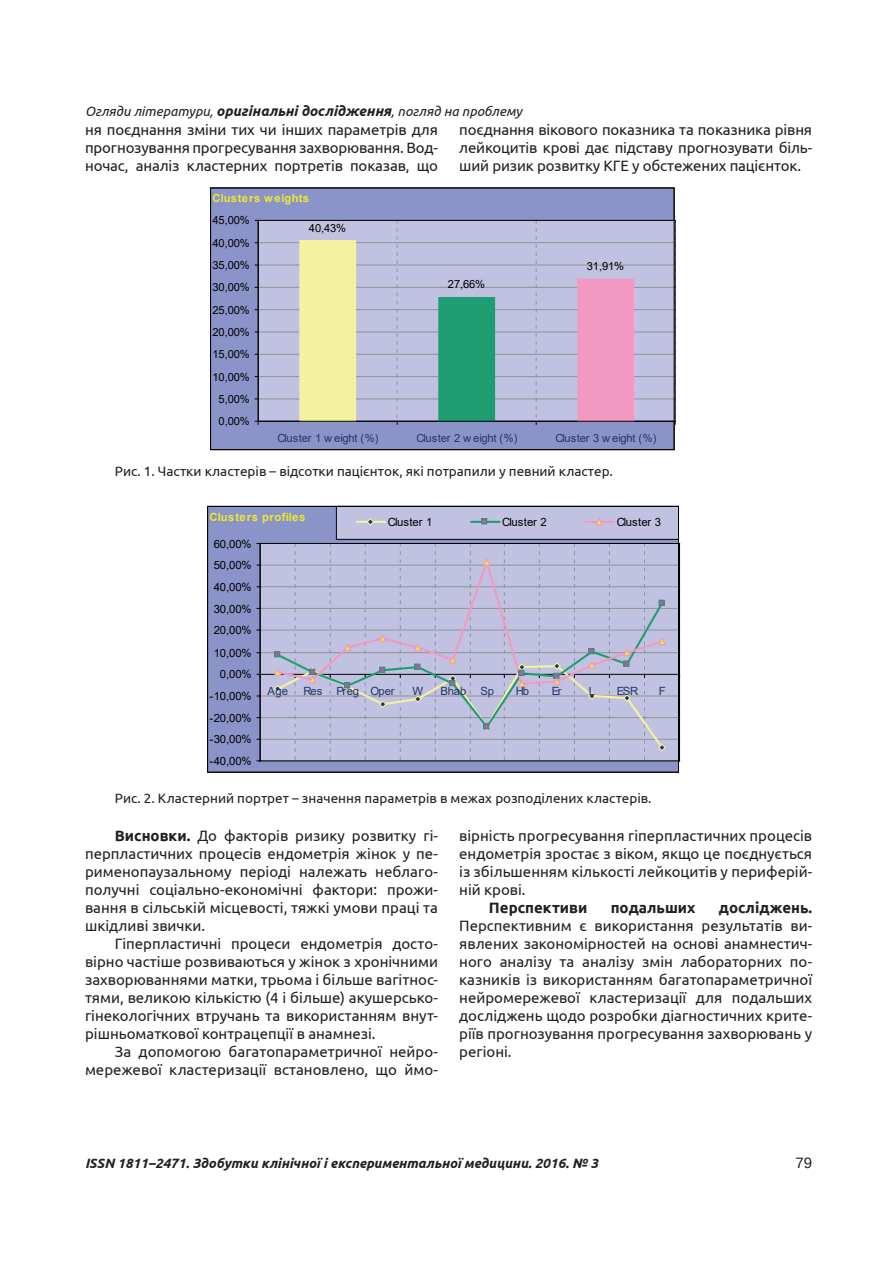
<style>
.page{position:relative;width:893px;height:1263px;background:#fff}
.page>*{position:absolute;margin:0;border:0;box-sizing:border-box;transform-origin:0 0}
.t1{font:15px/18px "Ubuntu";color:#231f20;text-align:justify}
.t2{font:700 15px "Ubuntu";color:#231f20}
.t3{font:15px "Arimo";color:#231f20}
.t4{font:13.5px "Ubuntu";color:#231f20}
.t5{font:italic 700 13.5px "Ubuntu";color:#231f20}
.t6{font:italic 13.5px "Ubuntu";color:#231f20}
.t7{font:11.4px "Arial";letter-spacing:-.01em;color:#000}
.t8{font:11.4px "Arial";letter-spacing:-.02em;color:#263469}
.t9{font:700 11.4px "Arial";letter-spacing:.03em;color:#ede92b}
.t10{font:11.1px "Arial";letter-spacing:-.01em;color:#000}
.t11{font:11.1px "Arial";letter-spacing:-.01em;color:#263469}
.t12{font:700 11.1px "Arial";letter-spacing:.03em;color:#ede92b}
.s1{font-weight:700;font-size:14.25px}
.s2{font-weight:700}
</style>
<div class="page">
<div style="left:211px;top:188px;width:463px;height:262px;background:#8a94c9"></div>
<div style="left:258px;top:220px;width:417px;height:201px;background:#c1c2e1"></div>
<hr style="left:258px;top:399px;width:417px;height:1px;background:#8d9496">
<hr style="left:258px;top:376px;width:417px;height:1px;background:#8d9496">
<hr style="left:258px;top:354px;width:417px;height:1px;background:#8d9496">
<hr style="left:258px;top:332px;width:417px;height:1px;background:#8d9496">
<hr style="left:258px;top:309px;width:417px;height:1px;background:#8d9496">
<hr style="left:258px;top:287px;width:417px;height:1px;background:#8d9496">
<hr style="left:258px;top:265px;width:417px;height:1px;background:#8d9496">
<hr style="left:258px;top:242px;width:417px;height:1px;background:#8d9496">
<hr style="left:258px;top:220px;width:417px;height:1px;background:#000">
<div style="left:300px;top:241px;width:56px;height:180px;background:#f4f29e"></div>
<div style="left:299px;top:240px;width:57px;height:181px;border:1px solid #f4f29e"></div>
<div style="left:439px;top:297px;width:56px;height:124px;background:#1f9d72"></div>
<div style="left:438px;top:297px;width:57px;height:124px;border:1px solid #1f9d72"></div>
<div style="left:578px;top:279px;width:56px;height:142px;background:#f398c1"></div>
<div style="left:577px;top:279px;width:57px;height:142px;border:1px solid #f398c1"></div>
<hr style="left:258px;top:220px;width:1px;height:201px;background:#000">
<hr style="left:258px;top:421px;width:417px;height:1px;background:#000">
<svg style="left:397px;top:220px;width:1px;height:204px"></svg>
<svg style="left:536px;top:220px;width:1px;height:204px"></svg>
<svg style="left:675px;top:220px;width:1px;height:204px"></svg>
<div style="left:211px;top:188px;width:463px;height:262px;border:1px solid #000"></div>
<div style="left:208px;top:506px;width:470px;height:266px;background:#8a94c9"></div>
<div style="left:260px;top:543px;width:419px;height:218px;background:#c1c2e1"></div>
<hr style="left:260px;top:761px;width:419px;height:1px;background:#8d9496">
<hr style="left:260px;top:739px;width:419px;height:1px;background:#8d9496">
<hr style="left:260px;top:717px;width:419px;height:1px;background:#8d9496">
<hr style="left:260px;top:696px;width:419px;height:1px;background:#8d9496">
<hr style="left:260px;top:652px;width:419px;height:1px;background:#8d9496">
<hr style="left:260px;top:630px;width:419px;height:1px;background:#8d9496">
<hr style="left:260px;top:608px;width:419px;height:1px;background:#8d9496">
<hr style="left:260px;top:586px;width:419px;height:1px;background:#8d9496">
<hr style="left:260px;top:565px;width:419px;height:1px;background:#8d9496">
<hr style="left:260px;top:543px;width:419px;height:1px;background:#000">
<hr style="left:260px;top:760px;width:419px;height:1px;background:#000">
<hr style="left:260px;top:543px;width:1px;height:218px;background:#000">
<hr style="left:260px;top:674px;width:419px;height:1px;background:#000">
<svg style="left:679px;top:543px;width:1px;height:218px"></svg>
<svg style="left:273px;top:544px;width:394px;height:217px"></svg>
<div style="left:336px;top:506px;width:342px;height:33px;background:#c1c2e1"></div>
<hr style="left:357px;top:521px;width:28px;height:2px;background:#f4f29e">
<svg style="left:366px;top:518px;width:9px;height:8px"></svg>
<hr style="left:471px;top:521px;width:28px;height:2px;background:#1f9d72">
<svg style="left:481px;top:518px;width:6px;height:6px"></svg>
<hr style="left:586px;top:521px;width:28px;height:2px;background:#f398c1">
<svg style="left:595px;top:518px;width:8px;height:8px"></svg>
<div style="left:208px;top:506px;width:470px;height:266px;border:1px solid #000"></div>
<p class="t6" style="left:85px;top:103px;width:439px">Огляди літератури, <span class="s1">оригінальні дослідження</span>, погляд на проблему</p>
<p class="t1" style="left:85px;top:120px;width:354px">ня поєднання зміни тих чи інших параметрів для прогнозування прогресування захворювання. Вод&shy;ночас, аналіз кластерних портретів показав, що</p>
<p class="t1" style="left:459px;top:120px;width:354px">поєднання вікового показника та показника рівня лейкоцитів крові дає підставу прогнозувати біль&shy;ший ризик розвитку КГЕ у обстежених пацієнток.</p>
<p class="t12" style="left:213px;top:190px;width:98px">Clusters weights</p>
<p class="t10" style="left:213px;top:213px;width:39px">45,00%</p>
<p class="t10" style="left:213px;top:235px;width:39px">40,00%</p>
<p class="t10" style="left:213px;top:258px;width:39px">35,00%</p>
<p class="t10" style="left:213px;top:280px;width:39px">30,00%</p>
<p class="t10" style="left:213px;top:302px;width:39px">25,00%</p>
<p class="t10" style="left:213px;top:324px;width:39px">20,00%</p>
<p class="t10" style="left:213px;top:347px;width:39px">15,00%</p>
<p class="t10" style="left:213px;top:369px;width:39px">10,00%</p>
<p class="t10" style="left:219px;top:391px;width:33px">5,00%</p>
<p class="t10" style="left:219px;top:414px;width:33px">0,00%</p>
<p class="t10" style="left:309px;top:220px;width:39px">40,43%</p>
<p class="t10" style="left:448px;top:277px;width:39px">27,66%</p>
<p class="t10" style="left:587px;top:259px;width:39px">31,91%</p>
<p class="t11" style="left:277px;top:430px;width:103px">Cluster 1 w eight (%)</p>
<p class="t11" style="left:416px;top:430px;width:103px">Cluster 2 w eight (%)</p>
<p class="t11" style="left:555px;top:430px;width:103px">Cluster 3 w eight (%)</p>
<p class="t4" style="left:115px;top:463px;width:499px">Рис. 1. Частки кластерів – відсотки пацієнток, які потрапили у певний кластер.</p>
<p class="t9" style="left:210px;top:509px;width:97px">Clusters profiles</p>
<p class="t7" style="left:214px;top:536px;width:39px">60,00%</p>
<p class="t7" style="left:214px;top:557px;width:39px">50,00%</p>
<p class="t7" style="left:214px;top:579px;width:39px">40,00%</p>
<p class="t7" style="left:214px;top:601px;width:39px">30,00%</p>
<p class="t7" style="left:214px;top:622px;width:39px">20,00%</p>
<p class="t7" style="left:214px;top:645px;width:39px">10,00%</p>
<p class="t7" style="left:220px;top:667px;width:33px">0,00%</p>
<p class="t7" style="left:388px;top:514px;width:46px">Cluster 1</p>
<p class="t7" style="left:502px;top:514px;width:46px">Cluster 2</p>
<p class="t7" style="left:617px;top:514px;width:46px">Cluster 3</p>
<p class="t7" style="left:210px;top:688px;width:43px">-10,00%</p>
<p class="t7" style="left:210px;top:710px;width:43px">-20,00%</p>
<p class="t7" style="left:210px;top:731px;width:43px">-30,00%</p>
<p class="t7" style="left:210px;top:753px;width:43px">-40,00%</p>
<p class="t8" style="left:267px;top:683px;width:22px">Age</p>
<p class="t8" style="left:303px;top:683px;width:93px">Res Preg Oper</p>
<p class="t8" style="left:413px;top:683px;width:12px">W</p>
<p class="t8" style="left:440px;top:683px;width:27px">Bhab</p>
<p class="t8" style="left:481px;top:683px;width:15px">Sp</p>
<p class="t8" style="left:516px;top:683px;width:15px">Hb</p>
<p class="t8" style="left:552px;top:683px;width:11px">Er</p>
<p class="t8" style="left:589px;top:683px;width:8px">L</p>
<p class="t8" style="left:617px;top:683px;width:23px">ESR</p>
<p class="t8" style="left:659px;top:683px;width:8px">F</p>
<p class="t4" style="left:115px;top:789px;width:538px">Рис. 2. Кластерний портрет – значення параметрів в межах розподілених кластерів.</p>
<p class="t1" style="left:85px;top:826px;width:354px;text-indent:30px"><span class="s2">Висновки.</span> До факторів ризику розвитку гі&shy;перпластичних процесів ендометрія жінок у пе&shy;рименопаузальному періоді належать неблаго&shy;получні соціально-економічні фактори: прожи&shy;вання в сільській місцевості, тяжкі умови праці та шкідливі звички.</p>
<p class="t1" style="left:85px;top:934px;width:354px;text-indent:30px">Гіперпластичні процеси ендометрія досто&shy;вірно частіше розвиваються у жінок з хронічними захворюваннями матки, трьома і більше вагітнос&shy;тями, великою кількістю (4 і більше) акушерсько&shy;гінекологічних втручань та використанням внут&shy;рішньоматкової контрацепції в анамнезі.</p>
<p class="t1" style="left:85px;top:1042px;width:354px;text-align:right">За допомогою багатопараметричної нейро&shy;мережевої кластеризації встановлено, що ймо-</p>
<p class="t1" style="left:459px;top:826px;width:354px">вірність прогресування гіперпластичних процесів ендометрія зростає з віком, якщо це поєднується із збільшенням кількості лейкоцитів у периферій&shy;ній крові.</p>
<p class="t2" style="left:489px;top:898px;width:100px">Перспективи</p>
<p class="t2" style="left:611px;top:898px;width:86px">подальших</p>
<p class="t2" style="left:719px;top:898px;width:95px">досліджень.</p>
<p class="t1" style="left:459px;top:916px;width:355px">Перспективним є використання результатів ви&shy;явлених закономірностей на основі анамнестич&shy;ного аналізу та аналізу змін лабораторних по&shy;казників із використанням багатопараметричної нейромережевої кластеризації для подальших досліджень щодо розробки діагностичних крите&shy;ріїв прогнозування прогресування захворювань у регіоні.</p>
<p class="t5" style="left:85px;top:1154px;width:515px">ISSN 1811–2471. Здобутки клінічної і експериментальної медицини. 2016. № 3</p>
<p class="t3" style="left:795px;top:1153px;width:18px">79</p>
</div>
